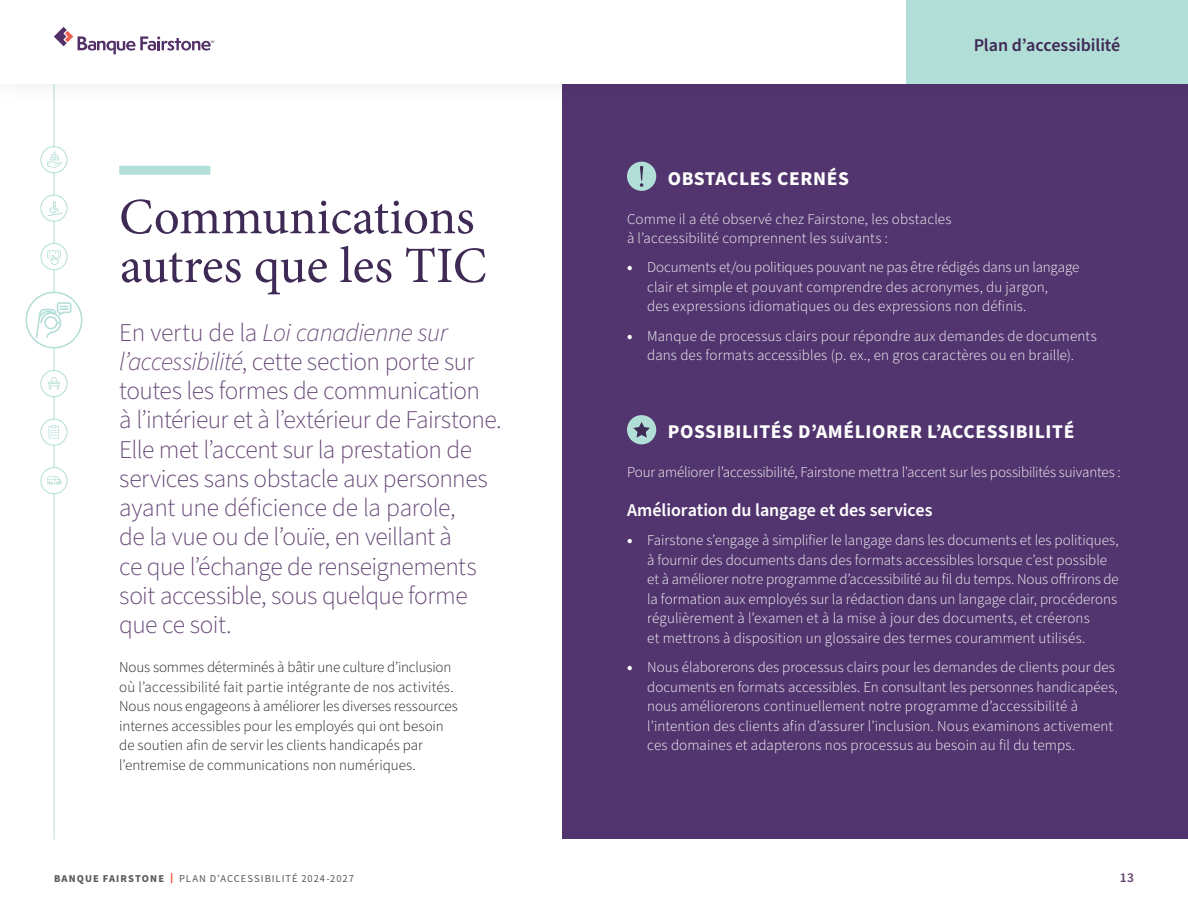
<style>
.page{position:relative;width:1188px;height:918px;background:#fff}
.page>*{position:absolute;margin:0;border:0;box-sizing:border-box;transform-origin:0 0}
.Titre_2{font:51px/48.8px "Minion Pro";color:#3f2a56}
.Texte_intro{font:300 25.5px/29.2px "Source Sans Pro";letter-spacing:-.02em;color:#654675}
.Sous-titre_1{font:700 19.5px "Source Sans Pro";letter-spacing:.03em;color:#fff}
.Sous-titre_2{font:600 18px "Source Sans Pro";letter-spacing:-.005em;color:#fff}
.t1{font:600 18px "Source Sans Pro";letter-spacing:-.005em;color:#3f2a56}
.Texte_courrant{font:300 15px/19.5px "Source Sans Pro";letter-spacing:.005em;color:#fff}
.Texte_courrant-2{font:300 15px/19.5px "Source Sans Pro";color:#1a1a1a}
.t2{font:600 13.5px "Source Sans Pro";color:#654675}
.t3{font:10.5px "Source Sans Pro";letter-spacing:.095em;color:#58595b}
.t4{font:700 10.5px "Source Sans Pro";letter-spacing:.1em;color:#58595b}
.s1{font-style:italic}
.s2{font-weight:900}
</style>
<div class="page">
<div style="left:562px;top:83px;width:626px;height:756px;background:#52356e"></div>
<div style="left:119px;top:166px;width:91px;height:9px;background:#b1ded6"></div>
<hr style="left:54px;top:83px;width:1px;height:756px;background:#b1ded6">
<div style="left:26px;top:292px;width:56px;height:56px;background:#fff;border-radius:50%"></div>
<div style="left:26px;top:292px;width:56px;height:56px;border:2px solid #b1ded6;border-radius:50%"></div>
<div style="left:41px;top:147px;width:26px;height:26px;background:#fff;border-radius:50%"></div>
<div style="left:41px;top:146px;width:26px;height:27px;border:1px solid #b1ded6;border-radius:50%"></div>
<div style="left:41px;top:244px;width:26px;height:26px;background:#fff;border-radius:50%"></div>
<div style="left:41px;top:243px;width:26px;height:27px;border:1px solid #b1ded6;border-radius:50%"></div>
<div style="left:41px;top:419px;width:26px;height:26px;background:#fff;border-radius:50%"></div>
<div style="left:41px;top:419px;width:26px;height:27px;border:1px solid #b1ded6;border-radius:50%"></div>
<div style="left:41px;top:195px;width:26px;height:26px;background:#fff;border-radius:50%"></div>
<div style="left:41px;top:195px;width:26px;height:27px;border:1px solid #b1ded6;border-radius:50%"></div>
<div style="left:41px;top:371px;width:26px;height:26px;background:#fff;border-radius:50%"></div>
<div style="left:41px;top:370px;width:26px;height:27px;border:1px solid #b1ded6;border-radius:50%"></div>
<div style="left:41px;top:468px;width:26px;height:26px;background:#fff;border-radius:50%"></div>
<div style="left:41px;top:467px;width:26px;height:27px;border:1px solid #b1ded6;border-radius:50%"></div>
<div style="left:627px;top:162px;width:29px;height:29px;background:#b1ded6;border-radius:50%"></div>
<svg style="left:640px;top:166px;width:3px;height:21px"></svg>
<div style="left:627px;top:415px;width:29px;height:29px;background:#b1ded6;border-radius:50%"></div>
<svg style="left:633px;top:422px;width:17px;height:16px"></svg>
<svg style="left:48px;top:377px;width:12px;height:13px"></svg>
<svg style="left:47px;top:476px;width:15px;height:9px"></svg>
<svg style="left:49px;top:425px;width:10px;height:13px"></svg>
<div style="left:0;top:0;width:1188px;height:107px;background:#000;opacity:.15"></div>
<div style="left:0;top:0;width:1188px;height:83px;background:#fff"></div>
<svg style="left:54px;top:27px;width:160px;height:27px"></svg>
<div style="left:906px;top:0;width:282px;height:83px;background:#b1ded6"></div>
<svg style="left:47px;top:152px;width:15px;height:16px"></svg>
<svg style="left:47px;top:201px;width:16px;height:15px"></svg>
<svg style="left:47px;top:250px;width:14px;height:15px"></svg>
<svg style="left:36px;top:302px;width:35px;height:36px"></svg>
<p class="Titre_2" style="left:119px;top:193px;width:369px">Communications autres que les TIC</p>
<p class="Texte_intro" style="left:119px;top:318px;width:384px">En vertu de la <span class="s1">Loi canadienne sur l’accessibilité</span>, cette section porte sur toutes les formes de communication<br>à l’intérieur et à l’extérieur de Fairstone.<br>Elle met l’accent sur la prestation de services sans obstacle aux personnes ayant une déficience de la parole,<br>de la vue ou de l’ouïe, en veillant à<br>ce que l’échange de renseignements soit accessible, sous quelque forme que ce soit.</p>
<p class="Texte_courrant-2" style="left:119px;top:658px;width:340px">Nous sommes déterminés à bâtir une culture d’inclusion où l’accessibilité fait partie intégrante de nos activités.<br>Nous nous engageons à améliorer les diverses ressources internes accessibles pour les employés qui ont besoin de soutien afin de servir les clients handicapés par l’entremise de communications non numériques.</p>
<p class="t1" style="left:974px;top:33px;width:148px">Plan d’accessibilité</p>
<p class="Sous-titre_1" style="left:668px;top:165px;width:183px">OBSTACLES CERNÉS</p>
<p class="Texte_courrant" style="left:627px;top:209px;width:326px">Comme il a été observé chez Fairstone, les obstacles à l’accessibilité comprennent les suivants :</p>
<p class="Texte_courrant" style="left:647px;top:258px;width:434px;text-indent:-20px"><span class="s2">•</span> Documents et/ou politiques pouvant ne pas être rédigés dans un langage clair et simple et pouvant comprendre des acronymes, du jargon,<br>des expressions idiomatiques ou des expressions non définis.</p>
<p class="Texte_courrant" style="left:627px;top:326px;width:471px;text-align:center"><span class="s2">•</span> Manque de processus clairs pour répondre aux demandes de documents dans des formats accessibles (p. ex., en gros caractères ou en braille).</p>
<p class="Sous-titre_1" style="left:668px;top:418px;width:408px">POSSIBILITÉS D’AMÉLIORER L’ACCESSIBILITÉ</p>
<p class="Texte_courrant" style="left:627px;top:463px;width:495px">Pour améliorer l’accessibilité, Fairstone mettra l’accent sur les possibilités suivantes :</p>
<p class="Sous-titre_2" style="left:627px;top:498px;width:307px">Amélioration du langage et des services</p>
<p class="Texte_courrant" style="left:647px;top:531px;width:473px;text-indent:-20px"><span class="s2">•</span> Fairstone s’engage à simplifier le langage dans les documents et les politiques, à fournir des documents dans des formats accessibles lorsque c’est possible et à améliorer notre programme d’accessibilité au fil du temps. Nous offrirons de la formation aux employés sur la rédaction dans un langage clair, procéderons régulièrement à l’examen et à la mise à jour des documents, et créerons<br>et mettrons à disposition un glossaire des termes couramment utilisés.</p>
<p class="Texte_courrant" style="left:647px;top:658px;width:472px;text-indent:-20px"><span class="s2">•</span> Nous élaborerons des processus clairs pour les demandes de clients pour des documents en formats accessibles. En consultant les personnes handicapées, nous améliorerons continuellement notre programme d’accessibilité à l’intention des clients afin d’assurer l’inclusion. Nous examinons activement ces domaines et adapterons nos processus au besoin au fil du temps.</p>
<p class="t4" style="left:54px;top:871px;width:112px">BANQUE FAIRSTONE</p>
<p class="t3" style="left:179px;top:871px;width:176px">PLAN D’ACCESSIBILITÉ 2024-2027</p>
<p class="t2" style="left:1120px;top:868px;width:16px">13</p>
</div>
